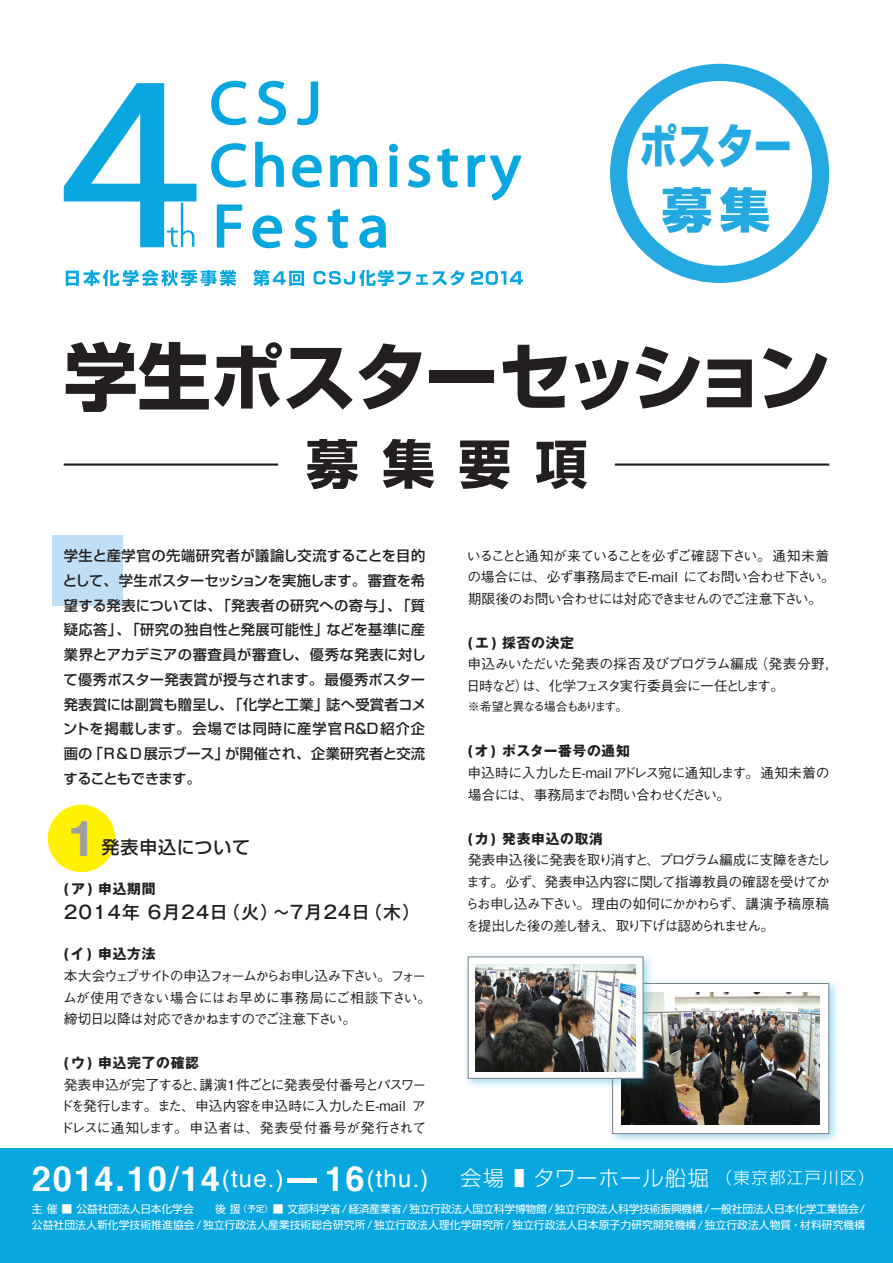
<style>
.page{position:relative;width:893px;height:1263px;background:#fff}
.page>*{position:absolute;margin:0;border:0;box-sizing:border-box;transform-origin:0 0}
.t1{font:700 73.5px "Shin Go Pro";letter-spacing:-.035em;color:#231f20}
.t2{font:700 52.5px "Shin Go Pro";color:#231f20}
.t3{font:700 49.5px "Helvetica Neue";color:#9d9fa2}
.t4{font:800 47.7px/63.6px "Shin Go Pro";color:#24aae1;text-align:center;scale:.8 1}
.t5{font:700 34.5px "Helvetica";letter-spacing:.05em;color:#fff}
.t6{font:500 18px "Gothic MB101 Pro";letter-spacing:.05em;color:#231f20}
.t7{font:500 18px "Shin Go Pro";letter-spacing:.045em;color:#231f20}
.t8{font:500 14.25px/24.8px "Shin Go Pro";letter-spacing:.015em;color:#231f20;text-align:justify}
.t9{font:500 13.8px/21.8px "Gothic BBB Pro";letter-spacing:-.065em;color:#231f20}
.t10{font:700 13.8px "Gothic MB101 Pro";letter-spacing:.05em;color:#231f20}
.t11{font:500 13.8px/21.8px "Gothic BBB Pro";letter-spacing:-.04em;color:#231f20}
.t12{font:500 12px "Gothic BBB Pro";letter-spacing:-.14em;color:#231f20}
.t13{font:10.8px/16.5px "Shin Go Pro";letter-spacing:.005em;color:#fff}
.s1{font-weight:400}
.s2{font-weight:400;font-size:24px}
.s3{font-family:"Shin Go Pro";font-weight:300;font-size:21px}
.s4{font-size:8.7px}
</style>
<div class="page">
<div style="left:0;top:1148px;width:893px;height:115px;background:#08a7e0"></div>
<div style="left:610px;top:64px;width:219px;height:219px;border:17px solid #24aae1;border-radius:50%"></div>
<svg style="left:211px;top:81px;width:35px;height:44px"></svg>
<svg style="left:258px;top:81px;width:28px;height:44px"></svg>
<svg style="left:297px;top:81px;width:21px;height:44px"></svg>
<svg style="left:211px;top:143px;width:35px;height:45px"></svg>
<svg style="left:255px;top:142px;width:29px;height:45px"></svg>
<svg style="left:292px;top:155px;width:30px;height:33px"></svg>
<svg style="left:330px;top:155px;width:47px;height:32px"></svg>
<svg style="left:389px;top:144px;width:9px;height:8px"></svg>
<div style="left:390px;top:155px;width:7px;height:32px;background:#08a7e0"></div>
<svg style="left:408px;top:155px;width:22px;height:33px"></svg>
<svg style="left:437px;top:148px;width:21px;height:40px"></svg>
<svg style="left:467px;top:155px;width:54px;height:45px"></svg>
<svg style="left:217px;top:204px;width:25px;height:44px"></svg>
<svg style="left:252px;top:215px;width:30px;height:33px"></svg>
<svg style="left:294px;top:215px;width:23px;height:33px"></svg>
<svg style="left:328px;top:209px;width:20px;height:39px"></svg>
<svg style="left:359px;top:215px;width:27px;height:33px"></svg>
<svg style="left:64px;top:83px;width:132px;height:164px"></svg>
<svg style="left:66px;top:270px;width:170px;height:16px"></svg>
<svg style="left:313px;top:270px;width:152px;height:16px"></svg>
<svg style="left:253px;top:270px;width:51px;height:16px"></svg>
<svg style="left:471px;top:271px;width:52px;height:14px"></svg>
<div style="left:48px;top:805px;width:67px;height:67px;background:#fff101;border-radius:50%"></div>
<div style="left:607px;top:978px;width:233px;height:167px;background:#08a7e0;opacity:.4"></div>
<div style="left:612px;top:983px;width:217px;height:151px;background:#fff;border:1px solid #808285"></div>
<img style="left:622px;top:992px;width:198px;height:132px">
<div style="left:52px;top:535px;width:71px;height:71px;background:#c0dff4"></div>
<div style="left:463px;top:951px;width:191px;height:138px;background:#08a7e0;opacity:.4"></div>
<div style="left:468px;top:956px;width:175px;height:123px;background:#fff;border:1px solid #808285"></div>
<img style="left:475px;top:964px;width:161px;height:107px">
<hr style="left:64px;top:463px;width:214px;height:3px;background:#231f20">
<hr style="left:615px;top:463px;width:214px;height:3px;background:#231f20">
<h3 class="t4" style="left:639px;top:110px;width:192px">ポスター募集</h3>
<p class="t1" style="left:64px;top:319px;width:768px">学生ポスターセッション</p>
<p class="t2" style="left:306px;top:422px;width:282px">募集要項</p>
<p class="t8" style="left:63px;top:542px;width:365px">学生と産学官の先端研究者が議論し交流することを目的として、学生ポスターセッションを実施します。審査を希望する発表については、「発表者の研究への寄与」、「質疑応答」、「研究の独自性と発展可能性」などを基準に産業界とアカデミアの審査員が審査し、優秀な発表に対して優秀ポスター発表賞が授与されます。最優秀ポスター発表賞には副賞も贈呈し、「化学と工業」誌へ受賞者コメントを掲載します。会場では同時に産学官R&amp;D紹介企画の「R＆D展示ブース」が開催され、企業研究者と交流することもできます。</p>
<p class="t3" style="left:68px;top:800px;width:29px">1</p>
<p class="t7" style="left:64px;top:832px;width:188px">　　発表申込について</p>
<p class="t10" style="left:64px;top:877px;width:93px">(ア) 申込期間</p>
<p class="t6" style="left:64px;top:897px;width:358px">2014年 6月24日（火）～7月24日（木）</p>
<p class="t10" style="left:64px;top:942px;width:93px">(イ) 申込方法</p>
<p class="t9" style="left:63px;top:963px;width:370px">本大会ウェブサイトの申込フォームからお申し込み下さい。フォームが使用できない場合にはお早めに事務局にご相談下さい。締切日以降は対応できかねますのでご注意下さい。</p>
<p class="t10" style="left:64px;top:1051px;width:137px">(ウ) 申込完了の確認</p>
<p class="t9" style="left:60px;top:1072px;width:368px;text-align:justify">発表申込が完了すると、講演1件ごとに発表受付番号とパスワードを発行します。また、申込内容を申込時に入力したE-mail アドレスに通知します。申込者は、発表受付番号が発行されて</p>
<p class="t9" style="left:467px;top:543px;width:370px">いることと通知が来ていることを必ずご確認下さい。通知未着の場合には、必ず事務局までE-mail にてお問い合わせ下さい。期限後のお問い合わせには対応できませんのでご注意下さい。</p>
<p class="t10" style="left:468px;top:631px;width:108px">(エ) 採否の決定</p>
<p class="t9" style="left:467px;top:652px;width:374px">申込みいただいた発表の採否及びプログラム編成（発表分野，日時など）は、化学フェスタ実行委員会に一任とします。</p>
<p class="t12" style="left:468px;top:697px;width:161px">※希望と異なる場合もあります。</p>
<p class="t10" style="left:468px;top:740px;width:164px">(オ) ポスター番号の通知</p>
<p class="t11" style="left:468px;top:760px;width:363px">申込時に入力したE-mailアドレス宛に通知します。通知未着の場合には、事務局までお問い合わせください。</p>
<p class="t10" style="left:468px;top:827px;width:137px">(カ) 発表申込の取消</p>
<p class="t9" style="left:465px;top:847px;width:366px;text-align:justify">発表申込後に発表を取り消すと、プログラム編成に支障をきたします。必ず、発表申込内容に関して指導教員の確認を受けてからお申し込み下さい。理由の如何にかかわらず、講演予稿原稿を提出した後の差し替え、取り下げは認められません。</p>
<p class="t5" style="left:32px;top:1150px;width:844px">2014.10<span class="s1">/</span>14<span class="s2">(tue.)</span>-16<span class="s2">(thu.)</span><sup>　</sup> <span class="s3">会場 ■ タワーホール船堀</span><sup>（東京都江戸川区）</sup></p>
<p class="t13" style="left:32px;top:1199px;width:835px">主 催 ■ 公益社団法人日本化学会　　後 援<span class="s4">（予定）</span>■ 文部科学省/経済産業省/独立行政法人国立科学博物館/独立行政法人科学技術振興機構/一般社団法人日本化学工業協会/公益社団法人新化学技術推進協会/独立行政法人産業技術総合研究所/独立行政法人理化学研究所/独立行政法人日本原子力研究開発機構/独立行政法人物質・材料研究機構</p>
</div>
